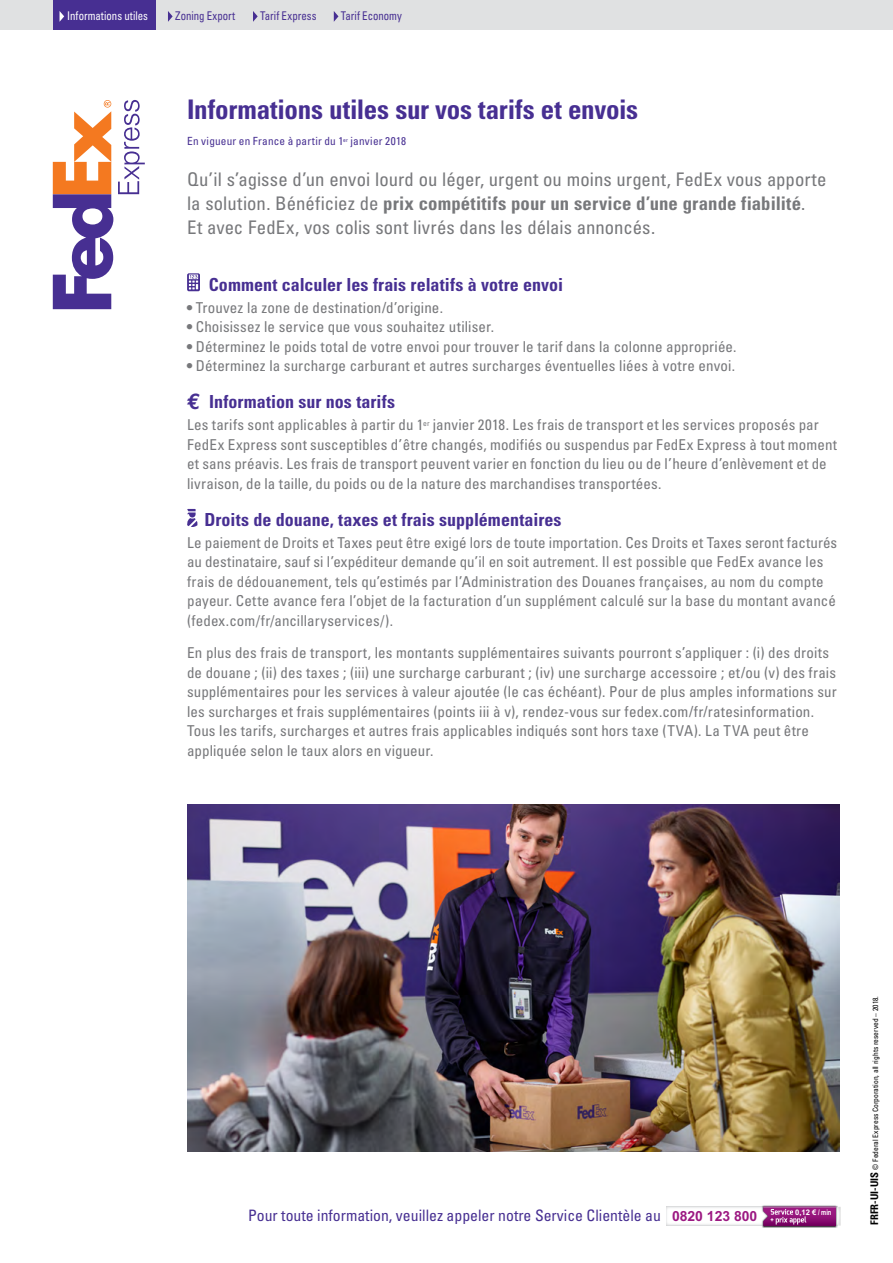
<style>
.page{position:relative;width:893px;height:1263px;background:#fff}
.page>*{position:absolute;margin:0;border:0;box-sizing:border-box;transform-origin:0 0}
.t1{font:27px "Univers LTCYR 67 Bold Cond";letter-spacing:-.01em;color:#472f92}
.t2{font:condensed 18.75px "Univers LTCYR 57";letter-spacing:.005em;color:#77787b}
.t3{font:18.75px "Univers LTCYR 67 Bold Cond";letter-spacing:.005em;color:#77787b}
.t4{font:18px "Univers LTCYR 67 Bold Cond";color:#472f92}
.t5{font:condensed 15.75px "Univers";color:#472f92}
.t6{font:condensed 15px/19.5px "Univers LTCYR 57";letter-spacing:.005em;color:#77787b}
.t7{font:condensed 15px/19.5px "Univers";letter-spacing:.005em;color:#77787b}
.t8{font:700 13.95px "Arial";color:#9c1982}
.t9{font:condensed 12px "Univers LTCYR 57";color:#472f92;scale:.9 1}
.t10{font:condensed 12px "Univers LTCYR 57";color:#fff;scale:.9 1}
.t11{font:condensed 11.25px "Univers";letter-spacing:.02em;color:#472f92}
.t12{font:700 7.65px "Arial";color:#fff}
.t13{font:condensed 7.5px "Univers LTCYR 57";color:#000}
.s1{font-family:"Univers LTCYR 57";font-stretch:condensed}
.s2{font-family:"Univers LTCYR 67 Bold Cond";font-stretch:normal;font-size:10.5px}
</style>
<div class="page">
<svg style="left:187px;top:273px;width:13px;height:18px"></svg>
<svg style="left:187px;top:509px;width:11px;height:18px"></svg>
<svg style="left:53px;top:100px;width:92px;height:209px"></svg>
<img style="left:666px;top:1207px;width:95px;height:18px">
<img style="left:761px;top:1205px;width:77px;height:23px">
<svg style="left:763px;top:1206px;width:78px;height:20px;background:#9f3c8c"></svg>
<img style="left:187px;top:805px;width:653px;height:346px">
<div style="left:0;top:0;width:893px;height:30px;background:#e0e1e2"></div>
<svg style="left:168px;top:11px;width:5px;height:11px"></svg>
<svg style="left:334px;top:11px;width:4px;height:11px"></svg>
<svg style="left:253px;top:11px;width:5px;height:11px"></svg>
<div style="left:53px;top:0;width:102px;height:30px;background:#472f92"></div>
<svg style="left:60px;top:11px;width:4px;height:10px"></svg>
<p class="t10" style="left:67px;top:8px;width:91px">Informations utiles</p>
<p class="t9" style="left:175px;top:8px;width:68px">Zoning Export</p>
<p class="t9" style="left:260px;top:8px;width:64px">Tarif Express</p>
<p class="t9" style="left:341px;top:8px;width:69px">Tarif Economy</p>
<h1 class="t1" style="left:187px;top:93px;width:453px">Informations utiles sur vos tarifs et envois</h1>
<p class="t11" style="left:187px;top:134px;width:221px">En vigueur en France à partir du 1<sup>er</sup> janvier 2018</p>
<p class="t2" style="left:187px;top:167px;width:641px">Qu’il s’agisse d’un envoi lourd ou léger, urgent ou moins urgent, FedEx vous apporte</p>
<p class="t3" style="left:187px;top:192px;width:620px"><span class="s1">la solution. Bénéficiez de</span> prix compétitifs pour un service d’une grande fiabilité<span class="s1">.</span></p>
<p class="t2" style="left:187px;top:215px;width:470px">Et avec FedEx, vos colis sont livrés dans les délais annoncés.</p>
<p class="t4" style="left:209px;top:273px;width:356px">Comment calculer les frais relatifs à votre envoi</p>
<p class="t6" style="left:187px;top:297px;width:257px">• Trouvez la zone de destination/d’origine.</p>
<p class="t6" style="left:187px;top:317px;width:308px">• Choisissez le service que vous souhaitez utiliser.</p>
<p class="t6" style="left:187px;top:336px;width:551px">• Déterminez le poids total de votre envoi pour trouver le tarif dans la colonne appropriée.</p>
<p class="t6" style="left:187px;top:356px;width:550px">• Déterminez la surcharge carburant et autres surcharges éventuelles liées à votre envoi.</p>
<p class="t4" style="left:209px;top:391px;width:187px">Information sur nos tarifs</p>
<p class="t6" style="left:187px;top:415px;width:651px">Les tarifs sont applicables à partir du 1<sup>er</sup> janvier 2018. Les frais de transport et les services proposés par FedEx Express sont susceptibles d’être changés, modifiés ou suspendus par FedEx Express à tout moment et sans préavis. Les frais de transport peuvent varier en fonction du lieu ou de l’heure d’enlèvement et de livraison, de la taille, du poids ou de la nature des marchandises transportées.</p>
<p class="t4" style="left:204px;top:508px;width:359px">Droits de douane, taxes et frais supplémentaires</p>
<p class="t7" style="left:187px;top:532px;width:652px">Le paiement de Droits et Taxes peut être exigé lors de toute importation. Ces Droits et Taxes seront facturés au destinataire, sauf si l’expéditeur demande qu’il en soit autrement. Il est possible que FedEx avance les frais de dédouanement, tels qu’estimés par l’Administration des Douanes françaises, au nom du compte payeur. Cette avance fera l’objet de la facturation d’un supplément calculé sur la base du montant avancé (fedex.com/fr/ancillaryservices/).</p>
<p class="t6" style="left:187px;top:643px;width:651px">En plus des frais de transport, les montants supplémentaires suivants pourront s’appliquer : (i) des droits de douane ; (ii) des taxes ; (iii) une surcharge carburant ; (iv) une surcharge accessoire ; et/ou (v) des frais supplémentaires pour les services à valeur ajoutée (le cas échéant). Pour de plus amples informations sur les surcharges et frais supplémentaires (points iii à v), rendez-vous sur fedex.com/fr/ratesinformation.<br>Tous les tarifs, surcharges et autres frais applicables indiqués sont hors taxe (TVA). La TVA peut être appliquée selon le taux alors en vigueur.</p>
<p class="t5" style="left:248px;top:1205px;width:414px">Pour toute information, veuillez appeler notre Service Clientèle au</p>
<p class="t12" style="left:795px;top:1207px;width:38px">0,12 € / min</p>
<p class="t8" style="left:672px;top:1206px;width:87px">0820 123 800</p>
<p class="t13" style="left:871px;top:1225px;width:230px;rotate:-90deg"><span class="s2">FRFR-UI-UIS</span> © Federal Express Corporation, all rights reserved – 2018.</p>
</div>
